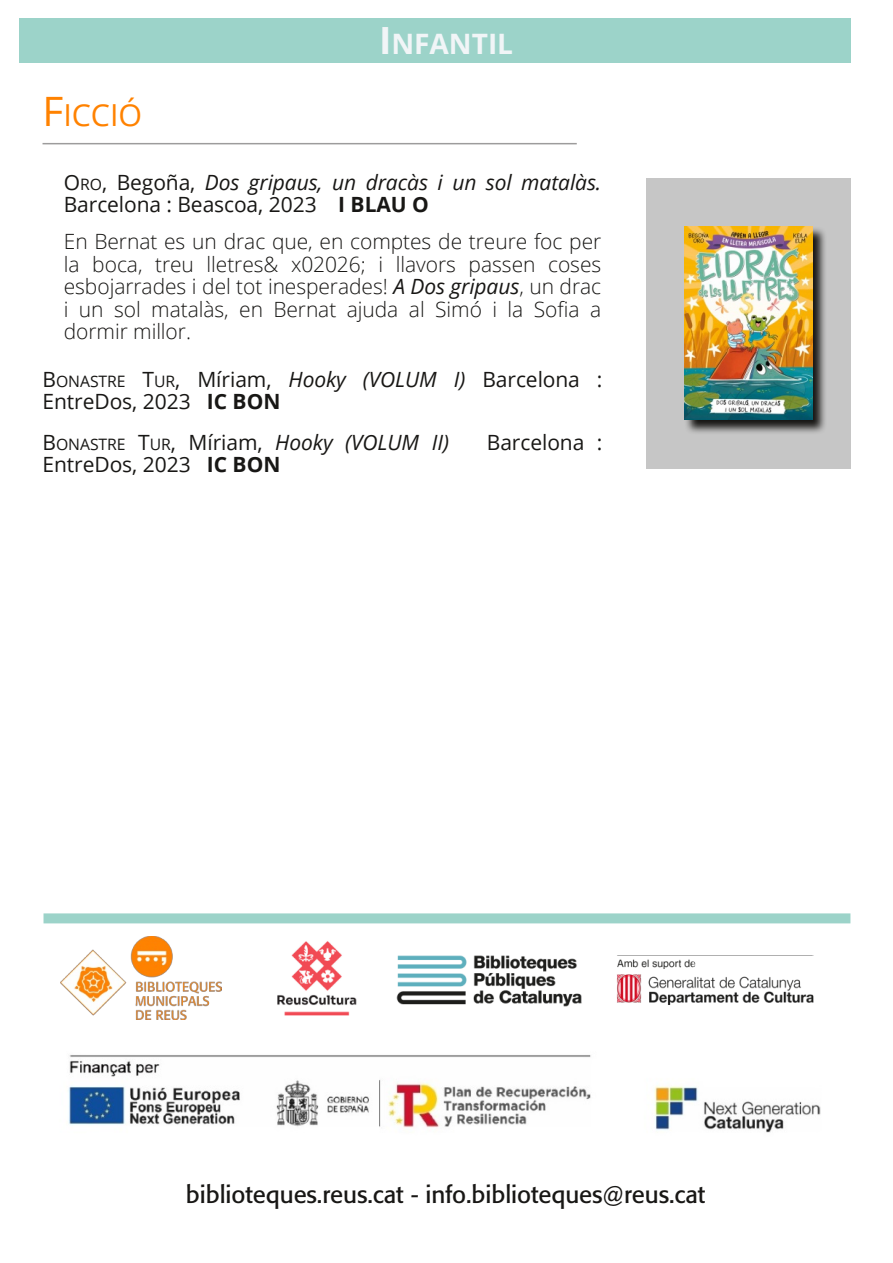
<style>
.page{position:relative;width:893px;height:1263px;background:#fff}
.page>*{position:absolute;margin:0;border:0;box-sizing:border-box;transform-origin:0 0}
.t1{font:30.3px "Open Sans";color:#ff8200}
.t2{font:700 28.2px "Open Sans";color:#f1f5f7}
.t3{font:24px "Formata";color:#181715}
.t4{font:300 21px/22.5px "Open Sans";letter-spacing:-.005em;color:#181715;text-align:justify}
.t5{font:italic 21px/22px "Open Sans";letter-spacing:-.005em;color:#181715}
.t6{font:21px/21.5px "Open Sans";letter-spacing:-.005em;color:#181715}
.s1{font-size:40.5px}
.s2{font-size:37.5px}
.s3{font-style:normal}
.s4{font-style:normal;font-size:15.75px}
.s5{font-weight:700;font-style:normal}
.s6{font-weight:400;font-style:italic}
.s7{font-size:15.75px}
.s8{font-style:italic}
.s9{font-weight:700}
</style>
<div class="page">
<div style="left:44px;top:913px;width:806px;height:10px;background:#9cd3c9"></div>
<img style="left:277px;top:941px;width:80px;height:75px">
<img style="left:396px;top:955px;width:186px;height:52px">
<img style="left:616px;top:955px;width:198px;height:50px">
<img style="left:68px;top:1055px;width:753px;height:78px">
<img style="left:60px;top:936px;width:161px;height:83px">
<div style="left:646px;top:179px;width:204px;height:290px;background:#c6c6c6"></div>
<svg style="left:685px;top:227px;width:140px;height:206px;background:#666762"></svg>
<img style="left:685px;top:227px;width:127px;height:192px">
<div style="left:19px;top:18px;width:831px;height:44px;background:#9cd3c9"></div>
<hr style="left:43px;top:143px;width:534px;height:1px;background:#9d9c9c">
<h1 class="t1" style="left:43px;top:94px;width:101px"><span class="s1">F</span>ICCIÓ</h1>
<h2 class="t2" style="left:379px;top:24px;width:136px"><span class="s2">I</span>NFANTIL</h2>
<p class="t5" style="left:64px;top:171px;width:539px"><span class="s3">O</span><span class="s4">RO</span><span class="s3">, Begoña,</span> Dos gripaus, un dracàs i un sol matalàs.<br><span class="s3">Barcelona : Beascoa, 2023</span> <span class="s5">I BLAU O</span></p>
<p class="t4" style="left:64px;top:230px;width:539px">En Bernat es un drac que, en comptes de treure foc per la boca, treu lletres&amp; x02026; i llavors passen coses esbojarrades i del tot inesperades! <span class="s6">A Dos gripaus</span>, un drac i un sol matalàs, en Bernat ajuda al Simó i la Sofia a dormir millor.</p>
<p class="t6" style="left:43px;top:368px;width:561px">B<span class="s7">ONASTRE</span> T<span class="s7">UR</span>, Míriam, <span class="s8">Hooky (VOLUM I)</span> Barcelona :<br>EntreDos, 2023 <span class="s9">IC BON</span></p>
<p class="t5" style="left:43px;top:431px;width:408px"><span class="s3">B</span><span class="s4">ONASTRE</span> <span class="s3">T</span><span class="s4">UR</span><span class="s3">, Míriam,</span> Hooky (VOLUM II)</p>
<p class="t6" style="left:487px;top:431px;width:117px">Barcelona :</p>
<p class="t6" style="left:43px;top:453px;width:239px">EntreDos, 2023 <span class="s9">IC BON</span></p>
<p class="t3" style="left:186px;top:1183px;width:521px">biblioteques.reus.cat - info.biblioteques@reus.cat</p>
</div>
